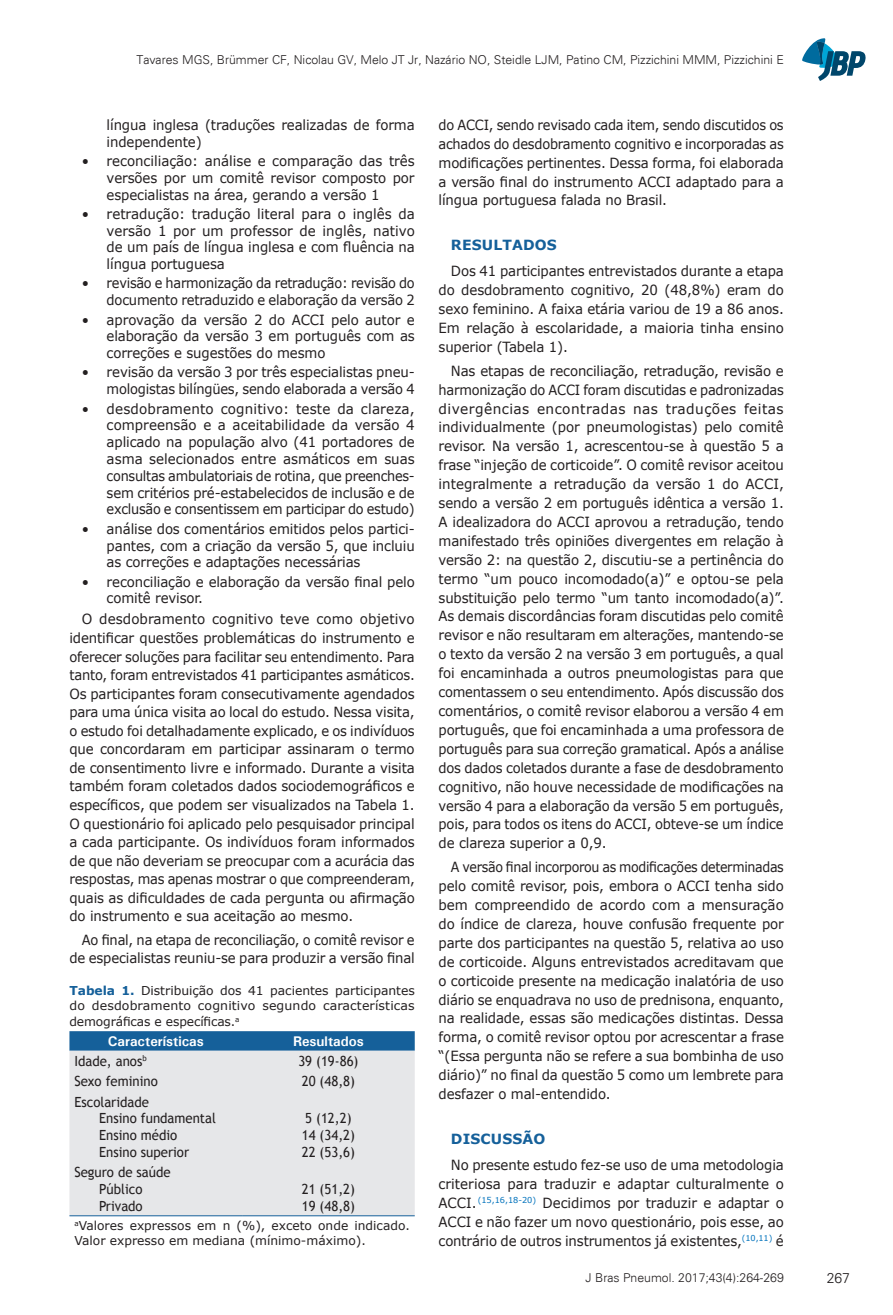
<style>
.page{position:relative;width:893px;height:1315px;background:#fff}
.page>*{position:absolute;margin:0;border:0;box-sizing:border-box;transform-origin:0 0}
.Corpo_PT{font:14px/18.9px "Verdana";letter-spacing:-.01em;color:#231f20;text-align:justify;scale:.95 1}
.Corpo_PT-2{font:14px/18.6px "Verdana";letter-spacing:-.01em;color:#231f20;text-align:justify;scale:.96 1}
.Corpo_PT-3{font:14px/18.9px "Verdana";letter-spacing:-.01em;color:#231f20;text-align:justify;scale:.9 1}
.Corpo_PT-4{font:14px/18.9px "Verdana";letter-spacing:-.01em;color:#231f20;text-align:right;scale:.93 1}
.Tabela___textos{font:14px "Trebuchet MS";color:#231f20;scale:.94 1}
.Tabela___nomes_campo{font:700 14px "Univers";color:#fff}
.Sub_1{font:700 14px "Verdana";letter-spacing:.01em;color:#15609a}
.t1{font:300 14px "Univers";color:#231f20}
.t2{font:300 12.25px "Univers";color:#231f20}
.Legendas{font:12.25px/15.8px "Verdana";letter-spacing:.01em;color:#231f20;text-align:justify}
.Tabela___notas{font:12.25px/14.7px "Verdana";color:#231f20}
.s1{font-weight:700;color:#15609a}
</style>
<div class="page">
<svg style="left:802px;top:38px;width:64px;height:43px"></svg>
<div style="left:69px;top:1031px;width:346px;height:19px;background:#15609a"></div>
<div style="left:69px;top:1050px;width:346px;height:165px;background:#e6e7e9"></div>
<hr style="left:69px;top:1215px;width:173px;height:1px;background:#15609a">
<hr style="left:242px;top:1215px;width:173px;height:1px;background:#15609a">
<p class="t2" style="left:137px;top:52px;width:649px">Tavares MGS, Brümmer CF, Nicolau GV, Melo JT Jr, Nazário NO, Steidle LJM, Patino CM, Pizzichini MMM, Pizzichini E</p>
<p class="Corpo_PT" style="left:107px;top:116px;width:326px;line-height:16.8px">língua inglesa (traduções realizadas de forma independente)</p>
<p class="Corpo_PT" style="left:107px;top:152px;width:326px;line-height:16.8px;text-indent:-25px">• reconciliação: análise e comparação das três versões por um comitê revisor composto por especialistas na área, gerando a versão 1</p>
<p class="Corpo_PT" style="left:107px;top:205px;width:326px;line-height:16.8px;text-indent:-25px">• retradução: tradução literal para o inglês da versão 1 por um professor de inglês, nativo de um país de língua inglesa e com fluência na língua portuguesa</p>
<p class="Corpo_PT" style="left:82px;top:275px;width:352px;line-height:16.8px;text-align:right">• revisão e harmonização da retradução: revisão do documento retraduzido e elaboração da versão 2</p>
<p class="Corpo_PT" style="left:107px;top:311px;width:326px;line-height:16.8px;text-indent:-25px">• aprovação da versão 2 do ACCI pelo autor e elaboração da versão 3 em português com as correções e sugestões do mesmo</p>
<p class="Corpo_PT" style="left:82px;top:364px;width:352px;line-height:16.8px;text-align:right">• revisão da versão 3 por três especialistas pneu&shy;mologistas bilíngües, sendo elaborada a versão 4</p>
<p class="Corpo_PT" style="left:107px;top:400px;width:326px;line-height:16.8px;text-indent:-25px">• desdobramento cognitivo: teste da clareza, compreensão e a aceitabilidade da versão 4 aplicado na população alvo (41 portadores de asma selecionados entre asmáticos em suas consultas ambulatoriais de rotina, que preenches&shy;sem critérios pré-estabelecidos de inclusão e de exclusão e consentissem em participar do estudo)</p>
<p class="Corpo_PT" style="left:107px;top:520px;width:326px;line-height:16.8px;text-indent:-25px">• análise dos comentários emitidos pelos partici&shy;pantes, com a criação da versão 5, que incluiu as correções e adaptações necessárias</p>
<p class="Corpo_PT" style="left:107px;top:573px;width:326px;line-height:16.8px;text-indent:-25px">• reconciliação e elaboração da versão final pelo comitê revisor.</p>
<p class="Corpo_PT-2" style="left:69px;top:610px;width:361px;text-indent:12px">O desdobramento cognitivo teve como objetivo identificar questões problemáticas do instrumento e oferecer soluções para facilitar seu entendimento. Para tanto, foram entrevistados 41 participantes asmáticos.<br>Os participantes foram consecutivamente agendados para uma única visita ao local do estudo. Nessa visita, o estudo foi detalhadamente explicado, e os indivíduos que concordaram em participar assinaram o termo de consentimento livre e informado. Durante a visita também foram coletados dados sociodemográficos e específicos, que podem ser visualizados na Tabela 1.<br>O questionário foi aplicado pelo pesquisador principal a cada participante. Os indivíduos foram informados de que não deveriam se preocupar com a acurácia das respostas, mas apenas mostrar o que compreenderam, quais as dificuldades de cada pergunta ou afirmação do instrumento e sua aceitação ao mesmo.</p>
<p class="Corpo_PT-4" style="left:69px;top:930px;width:373px">Ao final, na etapa de reconciliação, o comitê revisor e de especialistas reuniu-se para produzir a versão final</p>
<p class="Legendas" style="left:69px;top:982px;width:347px"><span class="s1">Tabela 1.</span> Distribuição dos 41 pacientes participantes do desdobramento cognitivo segundo características demográficas e específicas.<sup>a</sup></p>
<p class="Tabela___nomes_campo" style="left:108px;top:1032px;width:97px">Características</p>
<p class="Tabela___nomes_campo" style="left:293px;top:1032px;width:72px">Resultados</p>
<p class="Tabela___textos" style="left:74px;top:1053px;width:78px">Idade, anos<sup>b</sup></p>
<p class="Tabela___textos" style="left:298px;top:1053px;width:65px">39 (19-86)</p>
<p class="Tabela___textos" style="left:74px;top:1073px;width:90px">Sexo feminino</p>
<p class="Tabela___textos" style="left:302px;top:1073px;width:58px">20 (48,8)</p>
<p class="Tabela___textos" style="left:74px;top:1093px;width:81px">Escolaridade</p>
<p class="Tabela___textos" style="left:99px;top:1110px;width:126px">Ensino fundamental</p>
<p class="Tabela___textos" style="left:99px;top:1127px;width:85px">Ensino médio</p>
<p class="Tabela___textos" style="left:99px;top:1143px;width:97px">Ensino superior</p>
<p class="Tabela___textos" style="left:305px;top:1110px;width:51px">5 (12,2)</p>
<p class="Tabela___textos" style="left:302px;top:1127px;width:58px">14 (34,2)</p>
<p class="Tabela___textos" style="left:302px;top:1143px;width:58px">22 (53,6)</p>
<p class="Tabela___textos" style="left:74px;top:1164px;width:104px">Seguro de saúde</p>
<p class="Tabela___textos" style="left:99px;top:1180px;width:48px">Público</p>
<p class="Tabela___textos" style="left:99px;top:1197px;width:48px">Privado</p>
<p class="Tabela___textos" style="left:302px;top:1180px;width:58px">21 (51,2)</p>
<p class="Tabela___textos" style="left:302px;top:1197px;width:58px">19 (48,8)</p>
<p class="Tabela___notas" style="left:74px;top:1218px;width:337px"><sup>a</sup>Valores expressos em n (%), exceto onde indicado.<br>Valor expresso em mediana (mínimo-máximo).</p>
<p class="Corpo_PT-4" style="left:439px;top:115px;width:373px;text-align:justify">do ACCI, sendo revisado cada item, sendo discutidos os achados do desdobramento cognitivo e incorporadas as modificações pertinentes. Dessa forma, foi elaborada a versão final do instrumento ACCI adaptado para a língua portuguesa falada no Brasil.</p>
<p class="Sub_1" style="left:451px;top:235px;width:107px">RESULTADOS</p>
<p class="Corpo_PT" style="left:439px;top:261px;width:365px;text-indent:12px">Dos 41 participantes entrevistados durante a etapa do desdobramento cognitivo, 20 (48,8%) eram do sexo feminino. A faixa etária variou de 19 a 86 anos.<br>Em relação à escolaridade, a maioria tinha ensino superior (Tabela 1).</p>
<p class="Corpo_PT" style="left:439px;top:361px;width:365px;text-indent:12px">Nas etapas de reconciliação, retradução, revisão e harmonização do ACCI foram discutidas e padronizadas divergências encontradas nas traduções feitas individualmente (por pneumologistas) pelo comitê revisor. Na versão 1, acrescentou-se à questão 5 a frase “injeção de corticoide”. O comitê revisor aceitou integralmente a retradução da versão 1 do ACCI, sendo a versão 2 em português idêntica a versão 1.<br>A idealizadora do ACCI aprovou a retradução, tendo manifestado três opiniões divergentes em relação à versão 2: na questão 2, discutiu-se a pertinência do termo “um pouco incomodado(a)” e optou-se pela substituição pelo termo “um tanto incomodado(a)”.<br>As demais discordâncias foram discutidas pelo comitê revisor e não resultaram em alterações, mantendo-se o texto da versão 2 na versão 3 em português, a qual foi encaminhada a outros pneumologistas para que comentassem o seu entendimento. Após discussão dos comentários, o comitê revisor elaborou a versão 4 em português, que foi encaminhada a uma professora de português para sua correção gramatical. Após a análise dos dados coletados durante a fase de desdobramento cognitivo, não houve necessidade de modificações na versão 4 para a elaboração da versão 5 em português, pois, para todos os itens do ACCI, obteve-se um índice de clareza superior a 0,9.</p>
<p class="Corpo_PT-3" style="left:439px;top:857px;width:385px;text-indent:12px">A versão final incorporou as modificações determinadas pelo comitê revisor, pois, embora o ACCI tenha sido bem compreendido de acordo com a mensuração do índice de clareza, houve confusão frequente por parte dos participantes na questão 5, relativa ao uso de corticoide. Alguns entrevistados acreditavam que o corticoide presente na medicação inalatória de uso diário se enquadrava no uso de prednisona, enquanto, na realidade, essas são medicações distintas. Dessa forma, o comitê revisor optou por acrescentar a frase “(Essa pergunta não se refere a sua bombinha de uso diário)” no final da questão 5 como um lembrete para desfazer o mal-entendido.</p>
<p class="Sub_1" style="left:451px;top:1128px;width:96px">DISCUSSÃO</p>
<p class="Corpo_PT" style="left:439px;top:1155px;width:365px;text-indent:12px">No presente estudo fez-se uso de uma metodologia criteriosa para traduzir e adaptar culturalmente o ACCI. <sup>(15,16,18-20)</sup> Decidimos por traduzir e adaptar o ACCI e não fazer um novo questionário, pois esse, ao contrário de outros instrumentos já existentes,<sup>(10,11)</sup> é</p>
<p class="t2" style="left:586px;top:1270px;width:200px">J Bras Pneumol. 2017;43(4):264-269</p>
<p class="t1" style="left:827px;top:1269px;width:25px">267</p>
</div>
